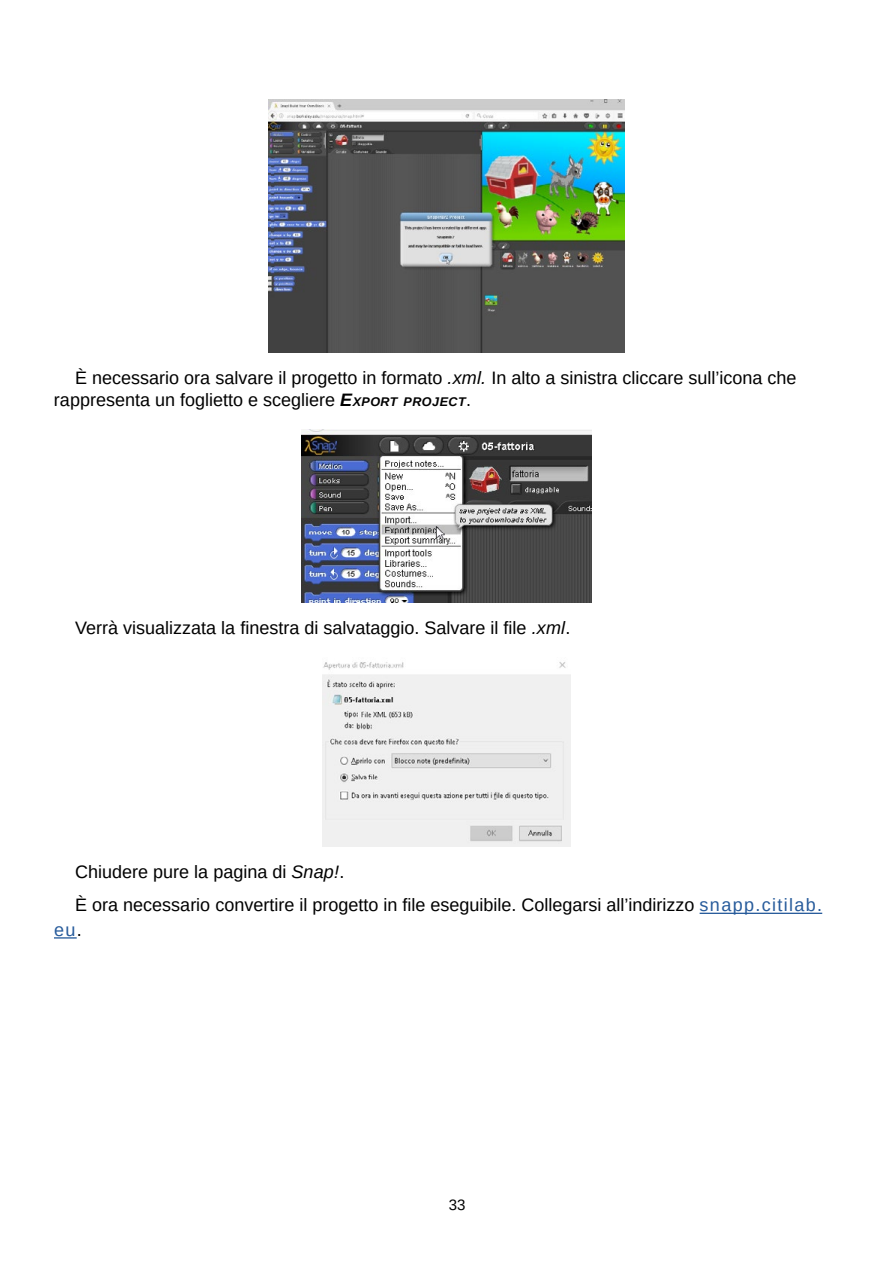
<style>
.page{position:relative;width:893px;height:1263px;background:#fff}
.page>*{position:absolute;margin:0;border:0;box-sizing:border-box;transform-origin:0 0}
.t1{font:18px/21.6px "Arimo";color:#000}
.t2{font:18px "Arimo";color:#275b9b}
.t3{font:15px "Arimo";color:#000}
.s1{font-style:italic}
.s2{font-weight:700;font-style:italic}
.s3{font-weight:700;font-style:italic;font-size:12.6px}
.s4{color:#275b9b}
.s5{color:#000}
</style>
<div class="page">
<hr style="left:700px;top:913px;width:122px;height:1px;background:#275b9b">
<svg style="left:54px;top:937px;width:23px;height:1px"></svg>
<img style="left:269px;top:100px;width:355px;height:252px">
<img style="left:301px;top:429px;width:291px;height:173px">
<img style="left:322px;top:662px;width:249px;height:184px">
<p class="t1" style="left:54px;top:367px;width:744px;text-indent:21px">È necessario ora salvare il progetto in formato <span class="s1">.xml.</span> In alto a sinistra cliccare sull’icona che rappresenta un foglietto e scegliere <span class="s2">E</span><span class="s3">XPORT PROJECT</span>.</p>
<p class="t1" style="left:75px;top:617px;width:497px">Verrà visualizzata la finestra di salvataggio. Salvare il file <span class="s1">.xml</span>.</p>
<p class="t1" style="left:75px;top:856px;width:748px;line-height:33.2px">Chiudere pure la pagina di <span class="s1">Snap!</span>.<br>È ora necessario convertire il progetto in file eseguibile. Collegarsi all’indirizzo <span class="s4">snapp.citilab.</span></p>
<p class="t2" style="left:54px;top:918px;width:29px">eu<span class="s5">.</span></p>
<p class="t3" style="left:449px;top:1195px;width:18px">33</p>
</div>
